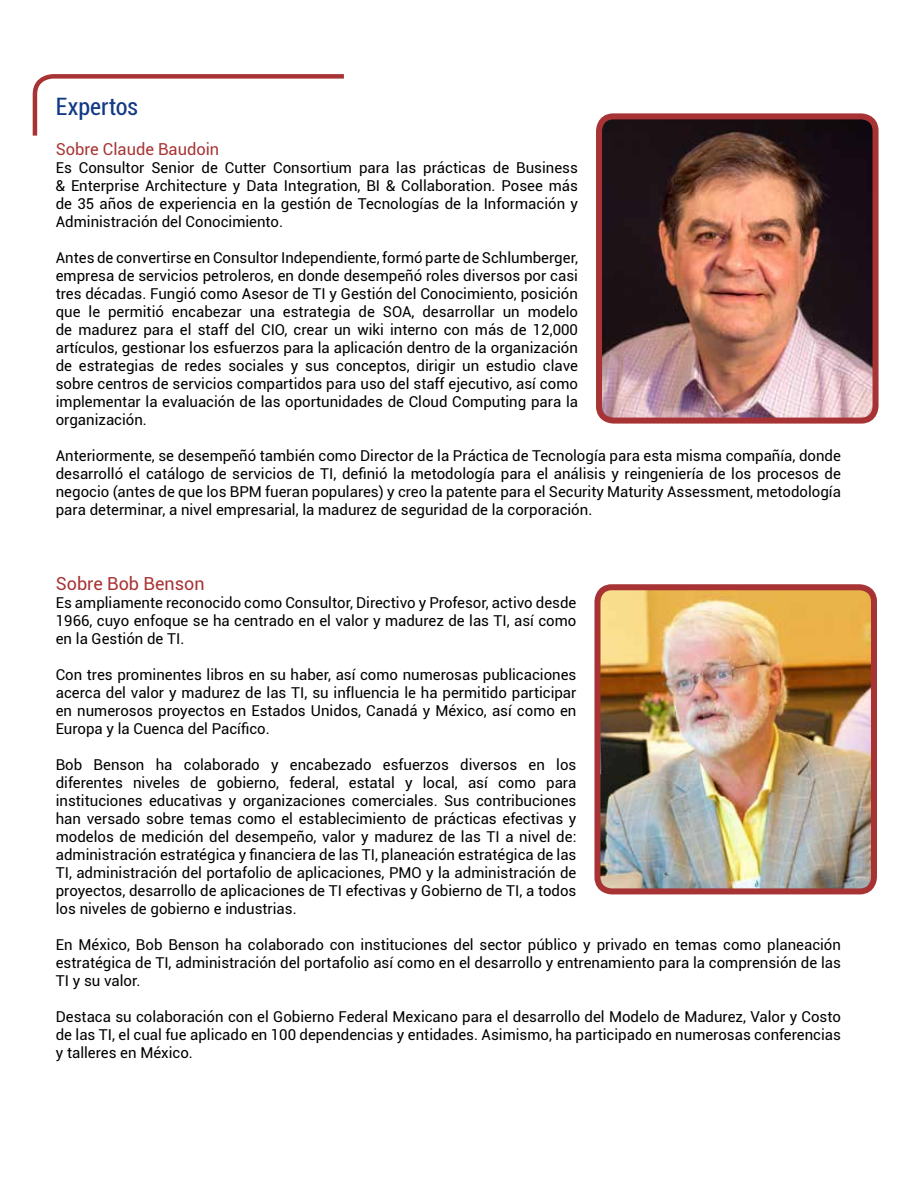
<style>
.page{position:relative;width:918px;height:1188px;background:#fff}
.page>*{position:absolute;margin:0;border:0;box-sizing:border-box;transform-origin:0 0}
.t1{font:condensed 24px "Roboto";color:#123985}
.t2{font:18px "Roboto";color:#a83334}
.t3{font:16.5px "Roboto";color:#a83334}
.t4{font:15px/18px "Roboto";color:#000;text-align:justify}
</style>
<div class="page">
<svg style="left:32px;top:74px;width:312px;height:62px"></svg>
<img style="left:603px;top:120px;width:269px;height:297px">
<div style="left:596px;top:113px;width:283px;height:311px;border:6px solid #a83334;border-radius:14px"></div>
<img style="left:601px;top:591px;width:269px;height:296px">
<div style="left:594px;top:584px;width:283px;height:310px;border:6px solid #a83334;border-radius:14px"></div>
<h1 class="t1" style="left:56px;top:89px;width:84px">Expertos</h1>
<p class="t3" style="left:56px;top:137px;width:165px">Sobre Claude Baudoin</p>
<p class="t4" style="left:56px;top:158px;width:524px">Es Consultor Senior de Cutter Consortium para las prácticas de Business &amp; Enterprise Architecture y Data Integration, BI &amp; Collaboration. Posee más de 35 años de experiencia en la gestión de Tecnologías de la Información y Administración del Conocimiento.</p>
<p class="t4" style="left:56px;top:248px;width:524px">Antes de convertirse en Consultor Independiente, formó parte de Schlumberger, empresa de servicios petroleros, en donde desempeñó roles diversos por casi tres décadas. Fungió como Asesor de TI y Gestión del Conocimiento, posición que le permitió encabezar una estrategia de SOA, desarrollar un modelo de madurez para el staff del CIO, crear un wiki interno con más de 12,000 artículos, gestionar los esfuerzos para la aplicación dentro de la organización de estrategias de redes sociales y sus conceptos, dirigir un estudio clave sobre centros de servicios compartidos para uso del staff ejecutivo, así como implementar la evaluación de las oportunidades de Cloud Computing para la organización.</p>
<p class="t4" style="left:56px;top:446px;width:787px">Anteriormente, se desempeñó también como Director de la Práctica de Tecnología para esta misma compañía, donde desarrolló el catálogo de servicios de TI, definió la metodología para el análisis y reingeniería de los procesos de negocio (antes de que los BPM fueran populares) y creo la patente para el Security Maturity Assessment, metodología para determinar, a nivel empresarial, la madurez de seguridad de la corporación.</p>
<p class="t2" style="left:56px;top:571px;width:150px">Sobre Bob Benson</p>
<p class="t4" style="left:56px;top:593px;width:522px">Es ampliamente reconocido como Consultor, Directivo y Profesor, activo desde 1966, cuyo enfoque se ha centrado en el valor y madurez de las TI, así como en la Gestión de TI.</p>
<p class="t4" style="left:56px;top:665px;width:522px">Con tres prominentes libros en su haber, así como numerosas publicaciones acerca del valor y madurez de las TI, su influencia le ha permitido participar en numerosos proyectos en Estados Unidos, Canadá y México, así como en Europa y la Cuenca del Pacífico.</p>
<p class="t4" style="left:56px;top:755px;width:522px">Bob Benson ha colaborado y encabezado esfuerzos diversos en los diferentes niveles de gobierno, federal, estatal y local, así como para instituciones educativas y organizaciones comerciales. Sus contribuciones han versado sobre temas como el establecimiento de prácticas efectivas y modelos de medición del desempeño, valor y madurez de las TI a nivel de: administración estratégica y financiera de las TI, planeación estratégica de las TI, administración del portafolio de aplicaciones, PMO y la administración de proyectos, desarrollo de aplicaciones de TI efectivas y Gobierno de TI, a todos los niveles de gobierno e industrias.</p>
<p class="t4" style="left:56px;top:935px;width:787px">En México, Bob Benson ha colaborado con instituciones del sector público y privado en temas como planeación estratégica de TI, administración del portafolio así como en el desarrollo y entrenamiento para la comprensión de las TI y su valor.</p>
<p class="t4" style="left:56px;top:1007px;width:787px">Destaca su colaboración con el Gobierno Federal Mexicano para el desarrollo del Modelo de Madurez, Valor y Costo de las TI, el cual fue aplicado en 100 dependencias y entidades. Asimismo, ha participado en numerosas conferencias y talleres en México.</p>
</div>
